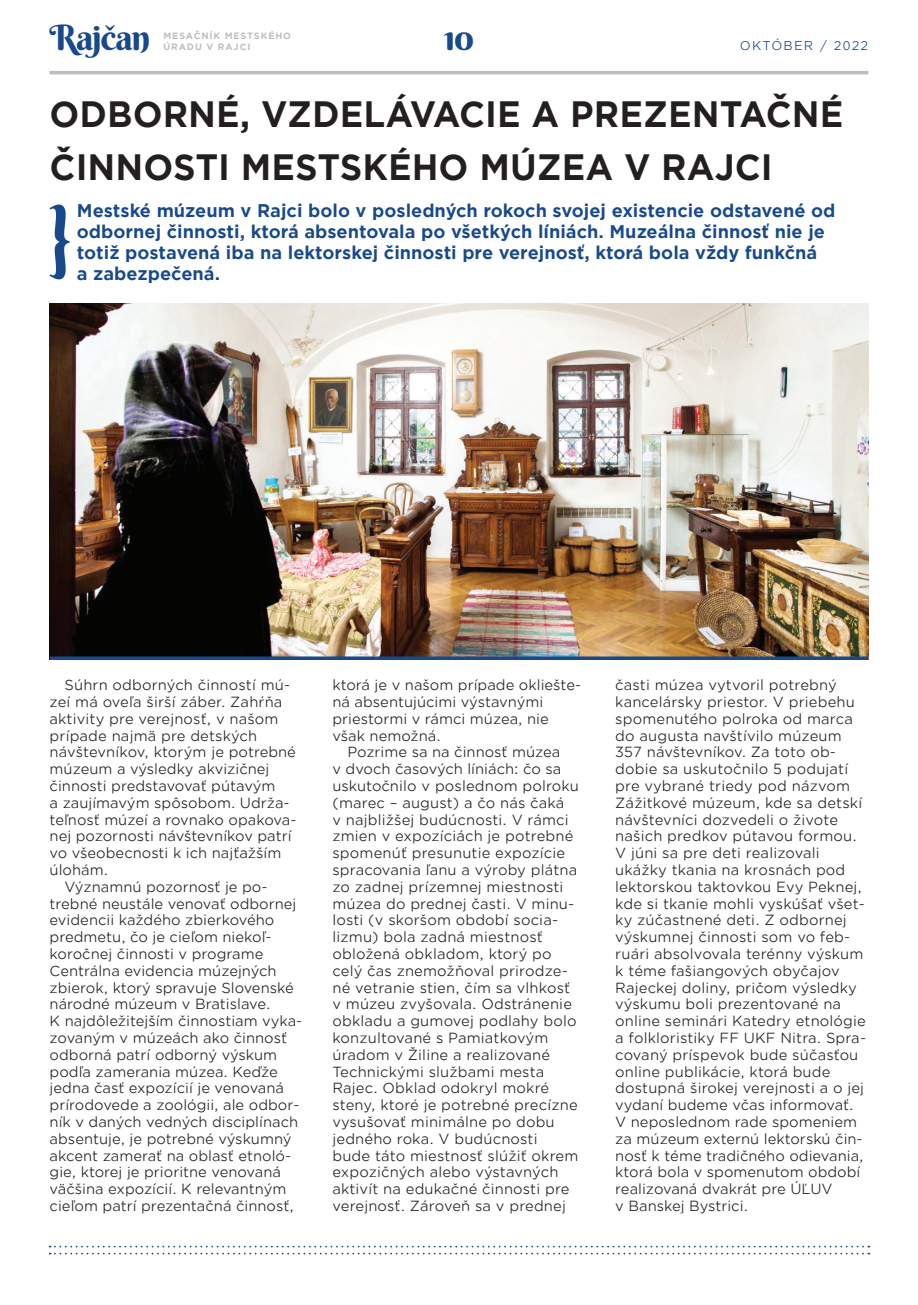
<style>
.page{position:relative;width:918px;height:1305px;background:#fff}
.page>*{position:absolute;margin:0;border:0;box-sizing:border-box;transform-origin:0 0}
.t1{font:700 35px/52.5px "Gotham Office";color:#231f20;scale:.96 1}
.t2{font:35px "Berkshire Swash";letter-spacing:-.04em;color:#18498b}
.t3{font:700 17.5px/21px "Gotham Office";color:#18498b}
.t4{font:14px/16.8px "Gotham Office";color:#231f20}
.t5{font:12.25px "Gotham Office";letter-spacing:.1em;color:#18498b}
.t6{font:700 8.75px "Gotham Office";letter-spacing:.1em;color:#bcbdc0}
</style>
<div class="page">
<hr style="left:50px;top:71px;width:818px;height:3px;background:#bcbdc0">
<svg style="left:50px;top:1245px;width:819px;height:9px"></svg>
<svg style="left:50px;top:204px;width:19px;height:75px"></svg>
<img style="left:50px;top:304px;width:818px;height:352px">
<svg style="left:50px;top:656px;width:818px;height:4px;background:#234c83"></svg>
<p class="t2" style="left:50px;top:15px;width:102px">Rajčan</p>
<p class="t2" style="left:444px;top:15px;width:32px">10</p>
<p class="t5" style="left:740px;top:37px;width:130px">OKTÓBER / 2022</p>
<p class="t6" style="left:163px;top:30px;width:129px">MESAČNÍK MESTSKÉHO</p>
<p class="t6" style="left:163px;top:40px;width:88px">ÚRADU V RAJCI</p>
<p class="t1" style="left:50px;top:88px;width:828px">ODBORNÉ, VZDELÁVACIE A PREZENTAČNÉ<br>ČINNOSTI MESTSKÉHO MÚZEA V RAJCI</p>
<p class="t3" style="left:77px;top:200px;width:760px">Mestské múzeum v Rajci bolo v posledných rokoch svojej existencie odstavené od odbornej činnosti, ktorá absentovala po všetkých líniách. Muzeálna činnosť nie je totiž postavená iba na lektorskej činnosti pre verejnosť, ktorá bola vždy funkčná<br>a zabezpečená.</p>
<p class="t4" style="left:50px;top:676px;width:248px;text-indent:15px">Súhrn odborných činností mú&shy;zeí má oveľa širší záber. Zahŕňa aktivity pre verejnosť, v našom prípade najmä pre detských návštevníkov, ktorým je potrebné múzeum a výsledky akvizičnej činnosti predstavovať pútavým<br>a zaujímavým spôsobom. Udrža&shy;teľnosť múzeí a rovnako opakova&shy;nej pozornosti návštevníkov patrí vo všeobecnosti k ich najťažším úlohám.</p>
<p class="t4" style="left:50px;top:878px;width:254px;text-indent:15px">Významnú pozornosť je po&shy;trebné neustále venovať odbornej evidencii každého zbierkového predmetu, čo je cieľom niekoľ&shy;koročnej činnosti v programe<br>Centrálna evidencia múzejných zbierok, ktorý spravuje Slovenské národné múzeum v Bratislave.<br>K najdôležitejším činnostiam vyka&shy;zovaným v múzeách ako činnosť odborná patrí odborný výskum podľa zamerania múzea. Keďže jedna časť expozícií je venovaná prírodovede a zoológii, ale odbor&shy;ník v daných vedných disciplínach absentuje, je potrebné výskumný akcent zamerať na oblasť etnoló&shy;gie, ktorej je prioritne venovaná väčšina expozícií. K relevantným cieľom patrí prezentačná činnosť,</p>
<p class="t4" style="left:332px;top:676px;width:250px">ktorá je v našom prípade okliešte&shy;ná absentujúcimi výstavnými priestormi v rámci múzea, nie však nemožná.</p>
<p class="t4" style="left:332px;top:743px;width:248px;text-indent:15px">Pozrime sa na činnosť múzea<br>v dvoch časových líniách: čo sa uskutočnilo v poslednom polroku (marec – august) a čo nás čaká<br>v najbližšej budúcnosti. V rámci zmien v expozíciách je potrebné spomenúť presunutie expozície spracovania ľanu a výroby plátna zo zadnej prízemnej miestnosti múzea do prednej časti. V minu&shy;losti (v skoršom období socia&shy;lizmu) bola zadná miestnosť obložená obkladom, ktorý po celý čas znemožňoval prirodze&shy;né vetranie stien, čím sa vlhkosť v múzeu zvyšovala. Odstránenie obkladu a gumovej podlahy bolo konzultované s Pamiatkovým úradom v Žiline a realizované<br>Technickými službami mesta<br>Rajec. Obklad odokryl mokré steny, ktoré je potrebné precízne vysušovať minimálne po dobu jedného roka. V budúcnosti<br>bude táto miestnosť slúžiť okrem expozičných alebo výstavných aktivít na edukačné činnosti pre verejnosť. Zároveň sa v prednej</p>
<p class="t4" style="left:615px;top:676px;width:252px">časti múzea vytvoril potrebný kancelársky priestor. V priebehu spomenutého polroka od marca do augusta navštívilo múzeum<br>357 návštevníkov. Za toto ob&shy;dobie sa uskutočnilo 5 podujatí pre vybrané triedy pod názvom<br>Zážitkové múzeum, kde sa detskí návštevníci dozvedeli o živote našich predkov pútavou formou.<br>V júni sa pre deti realizovali ukážky tkania na krosnách pod lektorskou taktovkou Evy Peknej, kde si tkanie mohli vyskúšať všet&shy;ky zúčastnené deti. Z odbornej výskumnej činnosti som vo feb&shy;ruári absolvovala terénny výskum k téme fašiangových obyčajov<br>Rajeckej doliny, pričom výsledky výskumu boli prezentované na online seminári Katedry etnológie a folkloristiky FF UKF Nitra. Spra&shy;covaný príspevok bude súčasťou online publikácie, ktorá bude dostupná širokej verejnosti a o jej vydaní budeme včas informovať.<br>V neposlednom rade spomeniem za múzeum externú lektorskú čin&shy;nosť k téme tradičného odievania, ktorá bola v spomenutom období realizovaná dvakrát pre ÚĽUV<br>v Banskej Bystrici.</p>
</div>
